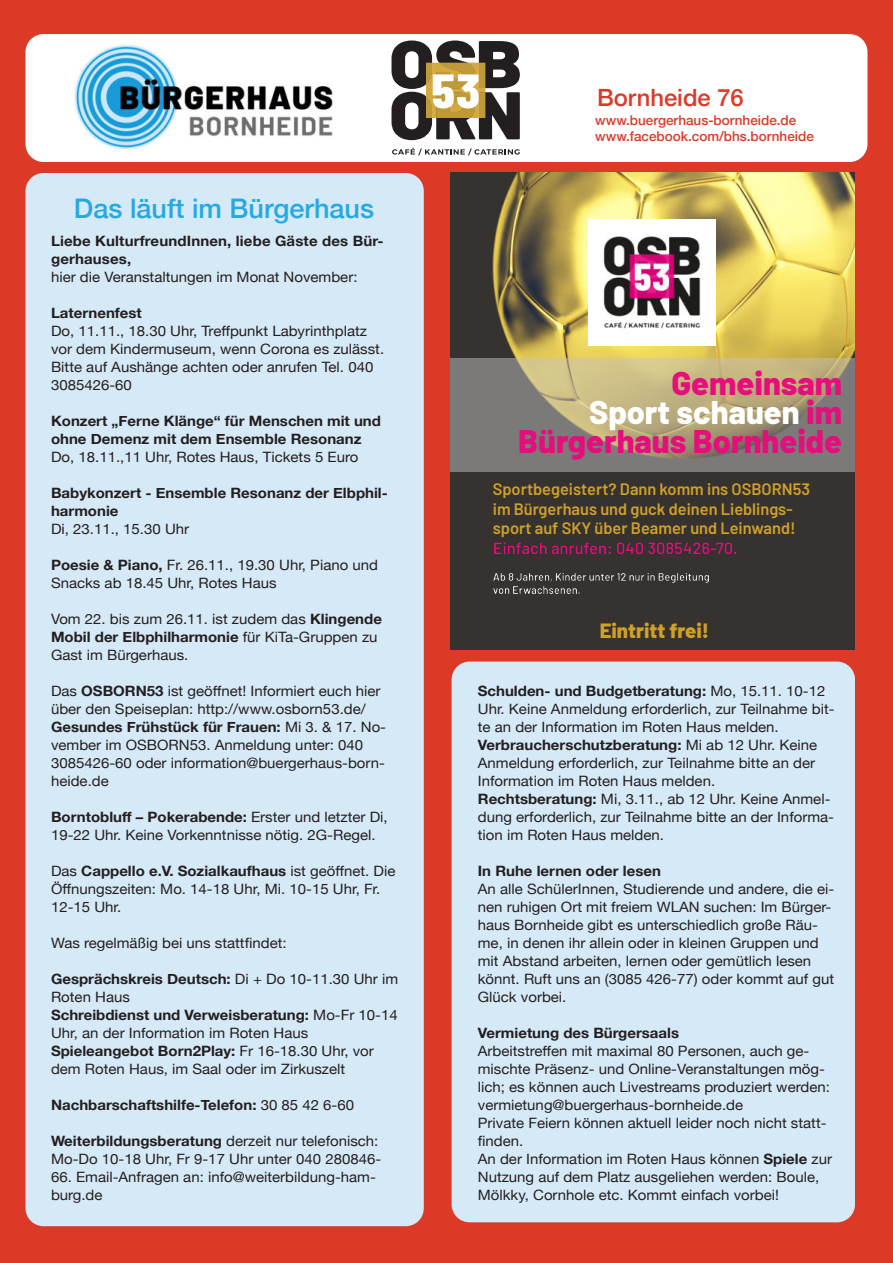
<style>
.page{position:relative;width:893px;height:1263px;background:#dc3a27}
.page>*{position:absolute;margin:0;border:0;box-sizing:border-box;transform-origin:0 0}
.t1{font:800 32.7px/28.8px "Barlow";color:#e60d7c;text-align:right}
.t2{font:500 27px "Helvetica Neue";color:#26a9e0}
.t3{font:500 23.7px "Helvetica Neue";color:#dc3a27}
.t4{font:800 20.55px "Barlow";color:#cfa129}
.t5{font:600 16.5px/19.8px "Barlow";color:#cfa129}
.t6{font:600 16.5px "Barlow";color:#e60d7c}
.t7{font:14.25px/18px "Helvetica Neue";color:#231f20;scale:1.05 1}
.t8{font:700 14.25px/18px "Helvetica Neue";color:#231f20;scale:1.05 1}
.t9{font:500 13.5px/16.5px "Helvetica Neue";color:#dc3a27}
.t10{font:600 10.95px/13.2px "Barlow";color:#fff}
.s1{font-weight:700}
.s2{font-weight:400}
.s3{color:#fff}
</style>
<div class="page">
<div style="left:26px;top:34px;width:841px;height:128px;background:#fff;border-radius:18px"></div>
<div style="left:451px;top:472px;width:403px;height:177px;background:#363230"></div>
<div style="left:493px;top:539px;width:245px;height:17px;background:#363230"></div>
<div style="left:492px;top:571px;width:218px;height:24px;background:#363230"></div>
<svg style="left:451px;top:173px;width:403px;height:185px;background:#b2a357"></svg>
<img style="left:589px;top:219px;width:126px;height:127px">
<div style="left:451px;top:358px;width:403px;height:114px;background:#c4c3c2;opacity:.5"></div>
<div style="left:452px;top:661px;width:403px;height:561px;background:#d6e9f7;border-radius:18px"></div>
<img style="left:74px;top:45px;width:259px;height:104px">
<div style="left:26px;top:173px;width:398px;height:1053px;background:#d6e9f7;border-radius:18px"></div>
<svg style="left:392px;top:148px;width:128px;height:7px"></svg>
<svg style="left:392px;top:41px;width:128px;height:99px"></svg>
<h2 class="t2" style="left:74px;top:198px;width:302px">Das läuft im Bürgerhaus</h2>
<p class="t8" style="left:51px;top:232px;width:318px">Liebe KulturfreundInnen, liebe Gäste des Bür&shy;gerhauses,</p>
<p class="t7" style="left:51px;top:268px;width:293px">hier die Veranstaltungen im Monat November:</p>
<p class="t8" style="left:51px;top:304px;width:88px">Laternenfest</p>
<p class="t7" style="left:51px;top:323px;width:319px">Do, 11.11., 18.30 Uhr, Treffpunkt Labyrinthplatz vor dem Kindermuseum, wenn Corona es zulässt.<br>Bitte auf Aushänge achten oder anrufen Tel. 040<br>3085426-60</p>
<p class="t8" style="left:51px;top:412px;width:316px">Konzert „Ferne Klänge“ für Menschen mit und ohne Demenz mit dem Ensemble Resonanz</p>
<p class="t7" style="left:51px;top:448px;width:294px">Do, 18.11.,11 Uhr, Rotes Haus, Tickets 5 Euro</p>
<p class="t8" style="left:51px;top:484px;width:322px">Babykonzert - Ensemble Resonanz der Elbphil&shy;harmonie</p>
<p class="t7" style="left:51px;top:520px;width:133px">Di, 23.11., 15.30 Uhr</p>
<p class="t7" style="left:51px;top:556px;width:313px"><span class="s1">Poesie &amp; Piano,</span> Fr. 26.11., 19.30 Uhr, Piano und<br>Snacks ab 18.45 Uhr, Rotes Haus</p>
<p class="t7" style="left:51px;top:610px;width:317px">Vom 22. bis zum 26.11. ist zudem das <span class="s1">Klingende<br>Mobil der Elbphilharmonie</span> für KiTa-Gruppen zu<br>Gast im Bürgerhaus.</p>
<p class="t7" style="left:51px;top:682px;width:321px">Das <span class="s1">OSBORN53</span> ist geöffnet! Informiert euch hier über den Speiseplan: http://www.osborn53.de/ <span class="s1">Gesundes Frühstück für Frauen:</span> Mi 3. &amp; 17. No&shy;vember im OSBORN53. Anmeldung unter: 040<br>3085426-60 oder information@buergerhaus-born&shy;heide.de</p>
<p class="t7" style="left:51px;top:808px;width:322px"><span class="s1">Borntobluff – Pokerabende:</span> Erster und letzter Di,<br>19-22 Uhr. Keine Vorkenntnisse nötig. 2G-Regel.</p>
<p class="t7" style="left:51px;top:862px;width:330px">Das <span class="s1">Cappello e.V. Sozialkaufhaus</span> ist geöffnet. Die<br>Öffnungszeiten: Mo. 14-18 Uhr, Mi. 10-15 Uhr, Fr.<br>12-15 Uhr.</p>
<p class="t7" style="left:51px;top:935px;width:226px">Was regelmäßig bei uns stattfindet:</p>
<p class="t7" style="left:51px;top:970px;width:332px"><span class="s1">Gesprächskreis Deutsch:</span> Di + Do 10-11.30 Uhr im Roten Haus<br><span class="s1">Schreibdienst und Verweisberatung:</span> Mo-Fr 10-14<br>Uhr, an der Information im Roten Haus <span class="s1">Spieleangebot Born2Play:</span> Fr 16-18.30 Uhr, vor dem Roten Haus, im Saal oder im Zirkuszelt</p>
<p class="t8" style="left:51px;top:1096px;width:290px">Nachbarschaftshilfe-Telefon: <span class="s2">30 85 42 6-60</span></p>
<p class="t7" style="left:51px;top:1132px;width:316px"><span class="s1">Weiterbildungsberatung</span> derzeit nur telefonisch:<br>Mo-Do 10-18 Uhr, Fr 9-17 Uhr unter 040 280846-</p>
<p class="t7" style="left:51px;top:1168px;width:311px">66. Email-Anfragen an: info@weiterbildung-ham&shy;burg.de</p>
<h3 class="t3" style="left:597px;top:89px;width:148px">Bornheide 76</h3>
<p class="t9" style="left:595px;top:113px;width:220px">www.buergerhaus-bornheide.de www.facebook.com/bhs.bornheide</p>
<h1 class="t1" style="left:518px;top:369px;width:325px">Gemeinsam<br><span class="s3">Sport schauen</span> im<br>Bürgerhaus Bornheide</h1>
<p class="t5" style="left:493px;top:479px;width:319px">Sportbegeistert? Dann komm ins OSBORN53 im Bürgerhaus und guck deinen Lieblings&shy;sport auf SKY über Beamer und Leinwand!</p>
<p class="t6" style="left:493px;top:538px;width:246px">Einfach anrufen: 040 3085426-70.</p>
<p class="t10" style="left:493px;top:570px;width:218px">Ab 8 Jahren, Kinder unter 12 nur in Begleitung von Erwachsenen.</p>
<h3 class="t4" style="left:600px;top:618px;width:111px">Eintritt frei!</h3>
<p class="t7" style="left:478px;top:682px;width:341px"><span class="s1">Schulden- und Budgetberatung:</span> Mo, 15.11. 10-12<br>Uhr. Keine Anmeldung erforderlich, zur Teilnahme bit&shy;te an der Information im Roten Haus melden.<br><span class="s1">Verbraucherschutzberatung:</span> Mi ab 12 Uhr. Keine Anmeldung erforderlich, zur Teilnahme bitte an der Information im Roten Haus melden.<br><span class="s1">Rechtsberatung:</span> Mi, 3.11., ab 12 Uhr. Keine Anmel&shy;dung erforderlich, zur Teilnahme bitte an der Informa&shy;tion im Roten Haus melden.</p>
<p class="t8" style="left:478px;top:862px;width:176px">In Ruhe lernen oder lesen</p>
<p class="t7" style="left:478px;top:880px;width:341px">An alle SchülerInnen, Studierende und andere, die ei&shy;nen ruhigen Ort mit freiem WLAN suchen: Im Bürger&shy;haus Bornheide gibt es unterschiedlich große Räu&shy;me, in denen ihr allein oder in kleinen Gruppen und mit Abstand arbeiten, lernen oder gemütlich lesen könnt. Ruft uns an (3085 426-77) oder kommt auf gut Glück vorbei.</p>
<p class="t8" style="left:478px;top:1024px;width:193px">Vermietung des Bürgersaals</p>
<p class="t7" style="left:478px;top:1042px;width:339px">Arbeitstreffen mit maximal 80 Personen, auch ge&shy;mischte Präsenz- und Online-Veranstaltungen mög&shy;lich; es können auch Livestreams produziert werden: vermietung@buergerhaus-bornheide.de<br>Private Feiern können aktuell leider noch nicht statt&shy;finden.<br>An der Information im Roten Haus können <span class="s1">Spiele</span> zur Nutzung auf dem Platz ausgeliehen werden: Boule, Mölkky, Cornhole etc. Kommt einfach vorbei!</p>
</div>
